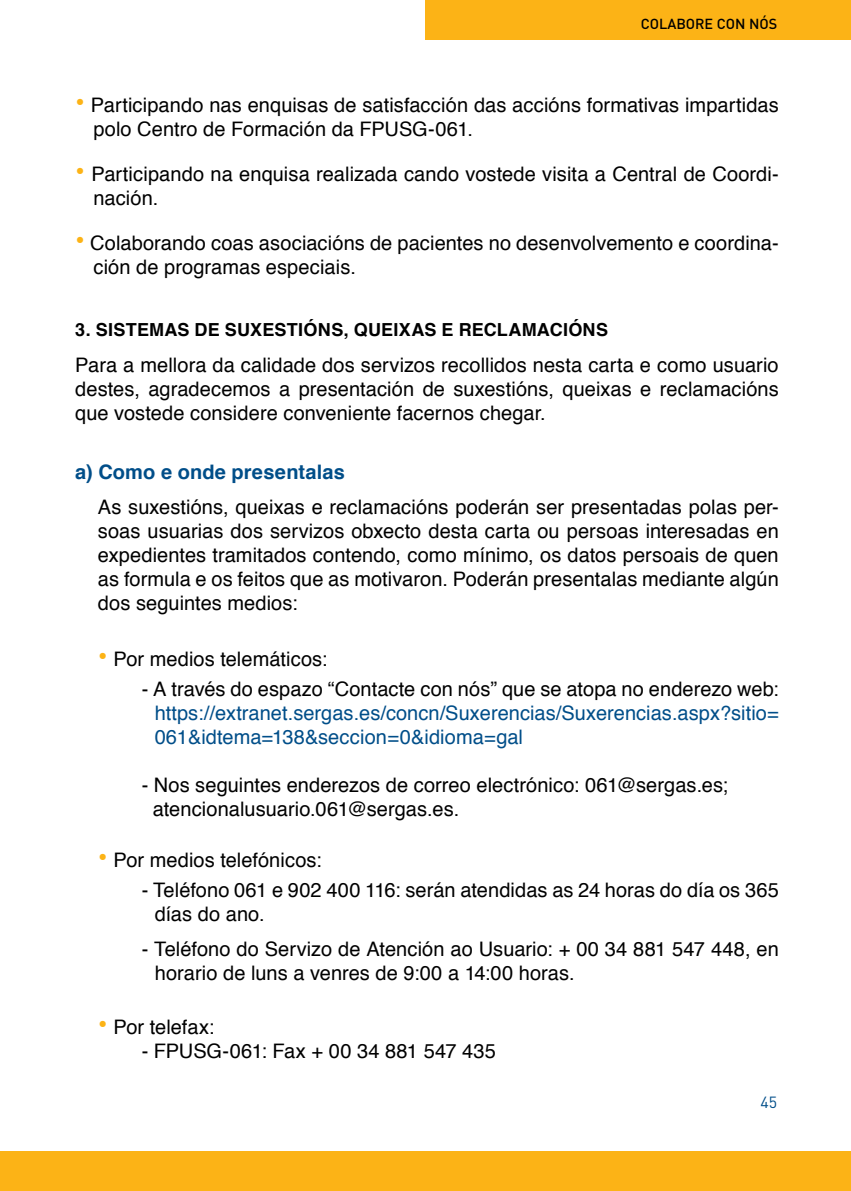
<style>
.page{position:relative;width:851px;height:1191px;background:#fff}
.page>*{position:absolute;margin:0;border:0;box-sizing:border-box;transform-origin:0 0}
.t1{font:20px/24px "Helvetica";letter-spacing:.005em;color:#000}
.t2{font:20px/24px "Helvetica";color:#004e89}
.t3{font:700 20px "Helvetica";letter-spacing:.01em;color:#004e89}
.t4{font:700 18px "Helvetica";letter-spacing:.015em;color:#000}
.t5{font:16px "DIN";color:#004e89}
.t6{font:500 14.4px "DIN";color:#000}
.s1{font-weight:700;font-size:28px;color:#fcb316}
</style>
<div class="page">
<div style="left:0;top:1151px;width:850px;height:40px;background:#fcb316"></div>
<div style="left:425px;top:0;width:425px;height:40px;background:#fcb316"></div>
<p class="t6" style="left:640px;top:14px;width:138px">COLABORE CON NÓS</p>
<p class="t1" style="left:93px;top:93px;width:686px;text-indent:-18px"><span class="s1">•</span> Participando nas enquisas de satisfacción das accións formativas impartidas polo Centro de Formación da FPUSG-061.</p>
<p class="t1" style="left:93px;top:162px;width:686px;text-indent:-18px"><span class="s1">•</span> Participando na enquisa realizada cando vostede visita a Central de Coordi&shy;nación.</p>
<p class="t1" style="left:93px;top:231px;width:686px;text-indent:-18px"><span class="s1">•</span> Colaborando coas asociacións de pacientes no desenvolvemento e coordina&shy;ción de programas especiais.</p>
<p class="t4" style="left:75px;top:315px;width:534px">3. SISTEMAS DE SUXESTIÓNS, QUEIXAS E RECLAMACIÓNS</p>
<p class="t1" style="left:75px;top:353px;width:704px;text-align:justify">Para a mellora da calidade dos servizos recollidos nesta carta e como usuario destes, agradecemos a presentación de suxestións, queixas e reclamacións que vostede considere conveniente facernos chegar.</p>
<p class="t3" style="left:75px;top:456px;width:271px">a) Como e onde presentalas</p>
<p class="t1" style="left:98px;top:496px;width:682px;text-align:justify">As suxestións, queixas e reclamacións poderán ser presentadas polas per&shy;soas usuarias dos servizos obxecto desta carta ou persoas interesadas en expedientes tramitados contendo, como mínimo, os datos persoais de quen as formula e os feitos que as motivaron. Poderán presentalas mediante algún dos seguintes medios:</p>
<p class="t1" style="left:98px;top:647px;width:231px"><span class="s1">•</span> Por medios telemáticos:</p>
<p class="t1" style="left:142px;top:677px;width:638px">- A través do espazo “Contacte con nós” que se atopa no enderezo web:</p>
<p class="t2" style="left:155px;top:701px;width:625px">https://extranet.sergas.es/concn/Suxerencias/Suxerencias.aspx?sitio=<br>061&amp;idtema=138&amp;seccion=0&amp;idioma=gal</p>
<p class="t1" style="left:153px;top:773px;width:576px;text-indent:-11px">- Nos seguintes enderezos de correo electrónico: 061@sergas.es; atencionalusuario.061@sergas.es.</p>
<p class="t1" style="left:98px;top:849px;width:225px"><span class="s1">•</span> Por medios telefónicos:</p>
<p class="t1" style="left:155px;top:878px;width:625px;text-indent:-13px">- Teléfono 061 e 902 400 116: serán atendidas as 24 horas do día os 365 días do ano.</p>
<p class="t1" style="left:155px;top:938px;width:625px;text-indent:-13px">- Teléfono do Servizo de Atención ao Usuario: + 00 34 881 547 448, en horario de luns a venres de 9:00 a 14:00 horas.</p>
<p class="t1" style="left:98px;top:1015px;width:118px"><span class="s1">•</span> Por telefax:</p>
<p class="t1" style="left:142px;top:1039px;width:356px">- FPUSG-061: Fax + 00 34 881 547 435</p>
<p class="t5" style="left:760px;top:1092px;width:18px">45</p>
</div>
